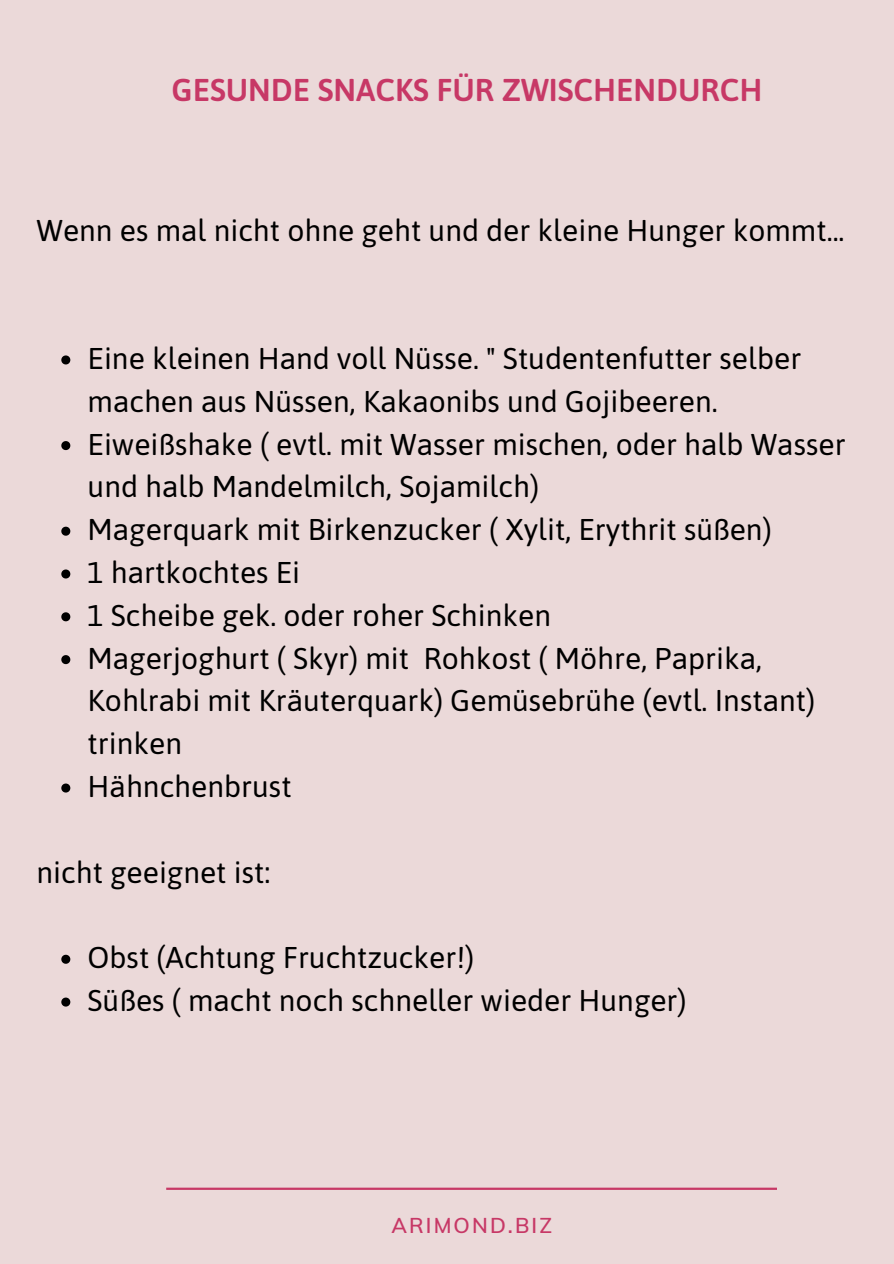
<style>
.page{position:relative;width:894px;height:1264px;background:#fff}
.page>*{position:absolute;margin:0;border:0;box-sizing:border-box;transform-origin:0 0}
.t1{font:600 31.5px "Asap";color:#c73866}
.t2{font:30px/42.8px "Asap";color:#000}
.t3{font:600 21px "Muli";letter-spacing:.1em;color:#c73866}
</style>
<div class="page">
<div style="left:0;top:0;width:893px;height:1263px;background:#ebd9d9"></div>
<hr style="left:166px;top:1187px;width:610px;height:2px;background:#c73866">
<svg style="left:61px;top:355px;width:9px;height:9px"></svg>
<svg style="left:61px;top:441px;width:9px;height:9px"></svg>
<svg style="left:61px;top:526px;width:9px;height:9px"></svg>
<svg style="left:61px;top:569px;width:9px;height:9px"></svg>
<svg style="left:61px;top:612px;width:9px;height:9px"></svg>
<svg style="left:61px;top:655px;width:9px;height:9px"></svg>
<svg style="left:61px;top:783px;width:9px;height:9px"></svg>
<svg style="left:61px;top:954px;width:9px;height:9px"></svg>
<svg style="left:61px;top:997px;width:9px;height:9px"></svg>
<p class="t1" style="left:171px;top:71px;width:592px">GESUNDE SNACKS FÜR ZWISCHENDURCH</p>
<p class="t2" style="left:37px;top:208px;width:809px">Wenn es mal nicht ohne geht und der kleine Hunger kommt...</p>
<p class="t2" style="left:88px;top:337px;width:715px">Eine kleinen Hand voll Nüsse. " Studentenfutter selber machen aus Nüssen, Kakaonibs und Gojibeeren.</p>
<p class="t2" style="left:88px;top:422px;width:759px">Eiweißshake ( evtl. mit Wasser mischen, oder halb Wasser und halb Mandelmilch, Sojamilch)</p>
<p class="t2" style="left:88px;top:508px;width:685px">Magerquark mit Birkenzucker ( Xylit, Erythrit süßen)</p>
<p class="t2" style="left:88px;top:551px;width:214px">1 hartkochtes Ei</p>
<p class="t2" style="left:88px;top:593px;width:465px">1 Scheibe gek. oder roher Schinken</p>
<p class="t2" style="left:88px;top:636px;width:728px">Magerjoghurt ( Skyr) mit Rohkost ( Möhre, Paprika,<br>Kohlrabi mit Kräuterquark) Gemüsebrühe (evtl. Instant) trinken</p>
<p class="t2" style="left:88px;top:764px;width:205px">Hähnchenbrust</p>
<p class="t2" style="left:37px;top:850px;width:235px">nicht geeignet ist:</p>
<p class="t2" style="left:88px;top:936px;width:388px">Obst (Achtung Fruchtzucker!)</p>
<p class="t2" style="left:88px;top:978px;width:600px">Süßes ( macht noch schneller wieder Hunger)</p>
<p class="t3" style="left:391px;top:1212px;width:162px">ARIMOND.BIZ</p>
</div>
